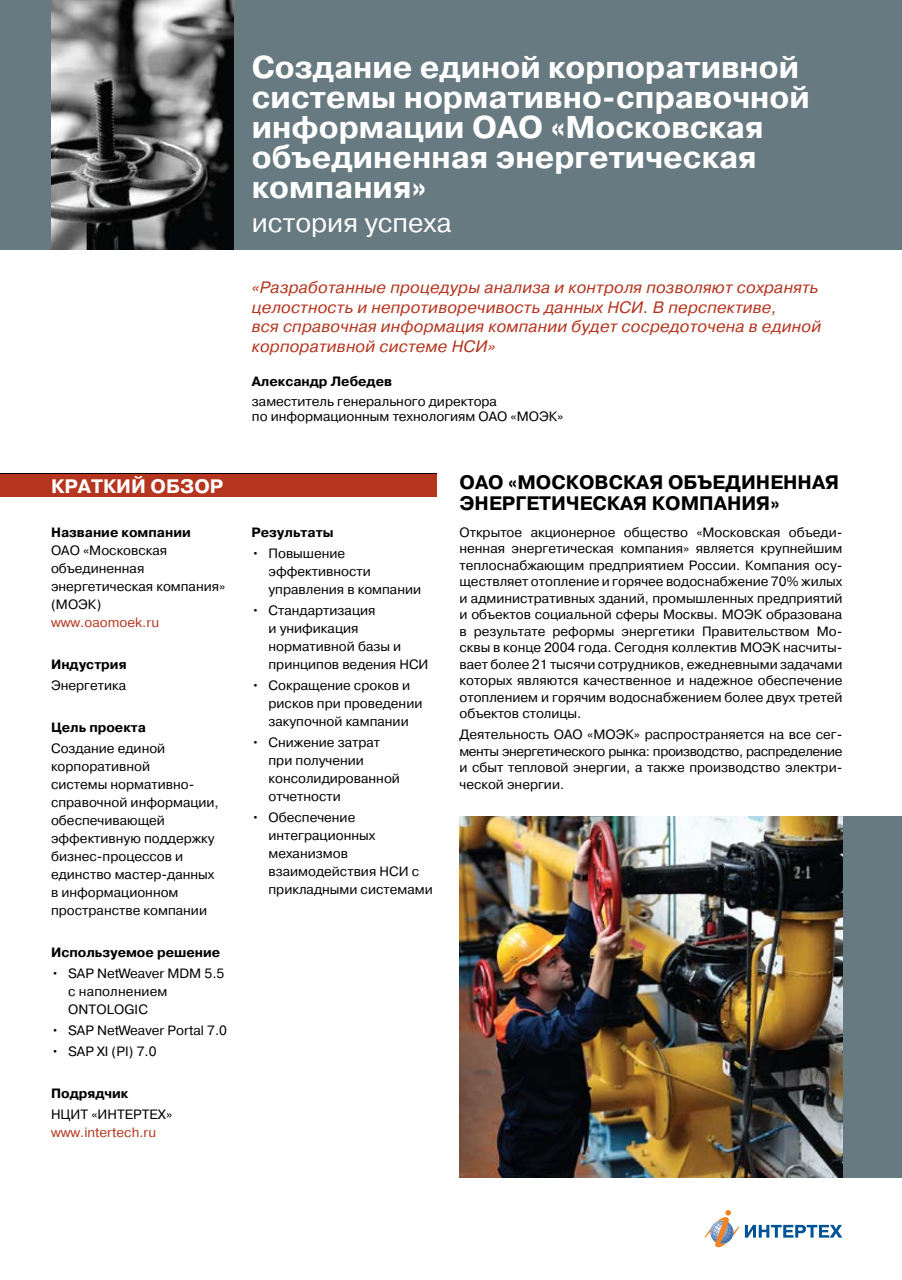
<style>
.page{position:relative;width:902px;height:1280px;background:#fff}
.page>*{position:absolute;margin:0;border:0;box-sizing:border-box;transform-origin:0 0}
.t1{font:700 31.5px/30px "Pragmatica C";color:#fff}
.t2{font:27px "Pragmatica C";color:#fff}
.t3{font:700 19.5px/21px "Pragmatica C";color:#000}
.t4{font:700 19.5px "Pragmatica C";color:#fff}
.t5{font:italic 16.5px/19.5px "Pragmatica C";letter-spacing:.01em;color:#b5351e}
.t6{font:13.5px/18px "Pragmatica C";color:#000}
.t7{font:700 13.5px "Pragmatica C";color:#000}
.t8{font:13.5px "Pragmatica C";color:#b5351e}
</style>
<div class="page">
<div style="left:0;top:0;width:901px;height:249px;background:#687a81"></div>
<div style="left:842px;top:816px;width:59px;height:362px;background:#687a81"></div>
<svg style="left:704px;top:1210px;width:138px;height:37px"></svg>
<div style="left:0;top:474px;width:437px;height:22px;background:#b5351e"></div>
<img style="left:51px;top:0;width:182px;height:249px">
<img style="left:459px;top:816px;width:383px;height:362px">
<h3 class="t4" style="left:51px;top:475px;width:174px">КРАТКИЙ ОБЗОР</h3>
<p class="t7" style="left:51px;top:525px;width:141px">Название компании</p>
<p class="t6" style="left:51px;top:541px;width:176px">ОАО «Московская объединенная энергетическая компания» (МОЭК)</p>
<p class="t8" style="left:51px;top:615px;width:109px">www.oaomoek.ru</p>
<p class="t7" style="left:51px;top:657px;width:77px">Индустрия</p>
<p class="t6" style="left:51px;top:676px;width:77px">Энергетика</p>
<p class="t7" style="left:51px;top:720px;width:96px">Цель проекта</p>
<p class="t6" style="left:51px;top:739px;width:169px">Создание единой корпоративной<br>системы нормативно&shy;справочной информации, обеспечивающей эффективную поддержку бизнес-процессов и единство мастер-данных в информационном пространстве компании</p>
<p class="t7" style="left:51px;top:945px;width:171px">Используемое решение</p>
<p class="t6" style="left:68px;top:964px;width:158px;text-indent:-17px">• SAP NetWeaver MDM 5.5 с наполнением<br>ONTOLOGIC</p>
<p class="t6" style="left:51px;top:1021px;width:177px">• SAP NetWeaver Portal 7.0</p>
<p class="t6" style="left:51px;top:1042px;width:107px">• SAP XI (PI) 7.0</p>
<p class="t7" style="left:51px;top:1086px;width:79px">Подрядчик</p>
<p class="t6" style="left:51px;top:1105px;width:123px">НЦИТ «ИНТЕРТЕХ»</p>
<p class="t8" style="left:51px;top:1125px;width:107px">www.intertech.ru</p>
<h1 class="t1" style="left:252px;top:53px;width:559px">Создание единой корпоративной системы нормативно-справочной информации ОАО «Московская объединенная энергетическая компания»</h1>
<h2 class="t2" style="left:252px;top:208px;width:201px">история успеха</h2>
<p class="t5" style="left:252px;top:278px;width:570px">«Разработанные процедуры анализа и контроля позволяют сохранять целостность и непротиворечивость данных НСИ. В перспективе,<br>вся справочная информация компании будет сосредоточена в единой корпоративной системе НСИ»</p>
<p class="t7" style="left:252px;top:374px;width:142px">Александр Лебедев</p>
<p class="t6" style="left:252px;top:394px;width:313px;line-height:15px">заместитель генерального директора<br>по информационным технологиям ОАО «МОЭК»</p>
<p class="t7" style="left:251px;top:525px;width:83px">Результаты</p>
<p class="t6" style="left:268px;top:544px;width:154px;text-indent:-17px">• Повышение эффективности управления в компании</p>
<p class="t6" style="left:268px;top:601px;width:161px;text-indent:-17px">• Стандартизация<br>и унификация нормативной базы и принципов ведения НСИ</p>
<p class="t6" style="left:268px;top:676px;width:155px;text-indent:-17px">• Сокращение сроков и рисков при проведении закупочной кампании</p>
<p class="t6" style="left:268px;top:733px;width:133px;text-indent:-17px">• Снижение затрат при получении консолидированной отчетности</p>
<p class="t6" style="left:268px;top:808px;width:166px;text-indent:-17px">• Обеспечение интеграционных механизмов взаимодействия НСИ с прикладными системами</p>
<h3 class="t3" style="left:459px;top:472px;width:381px">ОАО «МОСКОВСКАЯ ОБЪЕДИНЕННАЯ<br>ЭНЕРГЕТИЧЕСКАЯ КОМПАНИЯ»</h3>
<p class="t6" style="left:459px;top:524px;width:384px;line-height:16.5px;text-align:justify">Открытое акционерное общество «Московская объеди&shy;ненная энергетическая компания» является крупнейшим теплоснабжающим предприятием России. Компания осу&shy;ществляет отопление и горячее водоснабжение 70% жилых и административных зданий, промышленных предприятий и объектов социальной сферы Москвы. МОЭК образована в результате реформы энергетики Правительством Мо&shy;сквы в конце 2004 года. Сегодня коллектив МОЭК насчиты&shy;вает более 21 тысячи сотрудников, ежедневными задачами которых являются качественное и надежное обеспечение отоплением и горячим водоснабжением более двух третей объектов столицы.</p>
<p class="t6" style="left:459px;top:726px;width:384px;line-height:16.5px;text-align:justify">Деятельность ОАО «МОЭК» распространяется на все сег&shy;менты энергетического рынка: производство, распределение и сбыт тепловой энергии, а также производство электри&shy;ческой энергии.</p>
</div>
